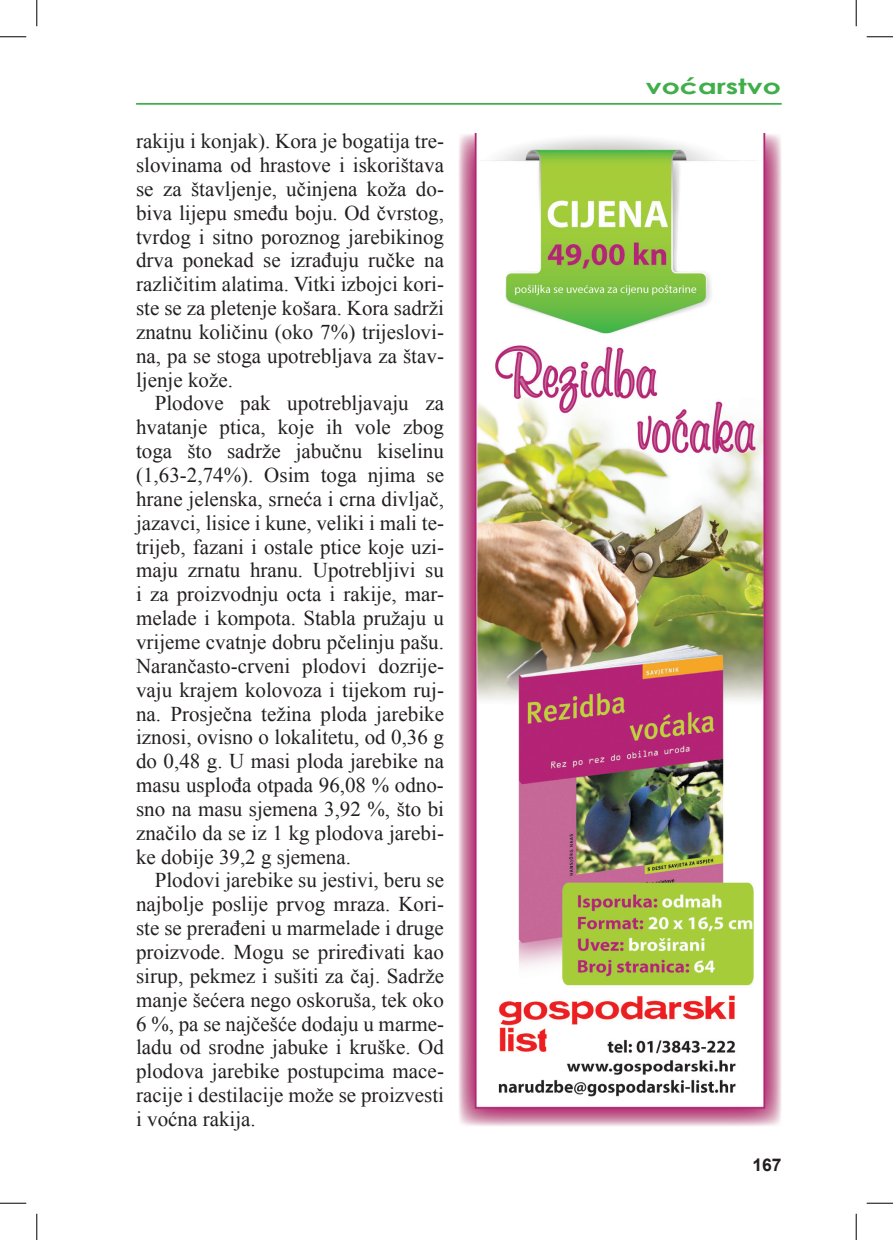
<style>
.page{position:relative;width:893px;height:1240px;background:#fff}
.page>*{position:absolute;margin:0;border:0;box-sizing:border-box;transform-origin:0 0}
.t1{font:21px/23.8px "Times New Roman";color:#231f20;text-align:justify}
.t2{font:700 21px "Century Gothic";color:#40ae49;scale:1.35 1}
.t3{font:700 17.5px "Arial";color:#231f20}
</style>
<div class="page">
<hr style="left:136px;top:103px;width:645px;height:2px;background:#40ae49">
<img style="left:459px;top:133px;width:322px;height:993px">
<svg style="left:0;top:36px;width:26px;height:1px"></svg>
<svg style="left:866px;top:36px;width:26px;height:1px"></svg>
<svg style="left:0;top:1202px;width:26px;height:1px"></svg>
<svg style="left:866px;top:1202px;width:26px;height:1px"></svg>
<svg style="left:36px;top:0;width:1px;height:26px"></svg>
<svg style="left:36px;top:1213px;width:1px;height:26px"></svg>
<svg style="left:855px;top:0;width:1px;height:26px"></svg>
<svg style="left:855px;top:1213px;width:1px;height:26px"></svg>
<p class="t1" style="left:136px;top:129px;width:309px">rakiju i konjak). Kora je bogatija tre&shy;slovinama od hrastove i iskorištava se za štavljenje, učinjena koža do&shy;biva lijepu smeđu boju. Od čvrstog, tvrdog i sitno poroznog jarebikinog drva ponekad se izrađuju ručke na različitim alatima. Vitki izbojci kori&shy;ste se za pletenje košara. Kora sadrži znatnu količinu (oko 7%) trijeslovi&shy;na, pa se stoga upotrebljava za štav&shy;ljenje kože.</p>
<p class="t1" style="left:136px;top:391px;width:309px;text-indent:19px">Plodove pak upotrebljavaju za hvatanje ptica, koje ih vole zbog toga što sadrže jabučnu kiselinu (1,63-2,74%). Osim toga njima se hrane jelenska, srneća i crna divljač, jazavci, lisice i kune, veliki i mali te&shy;trijeb, fazani i ostale ptice koje uzi&shy;maju zrnatu hranu. Upotrebljivi su i za proizvodnju octa i rakije, mar&shy;melade i kompota. Stabla pružaju u vrijeme cvatnje dobru pčelinju pašu.<br>Narančasto-crveni plodovi dozrije&shy;vaju krajem kolovoza i tijekom ruj&shy;na. Prosječna težina ploda jarebike iznosi, ovisno o lokalitetu, od 0,36 g do 0,48 g. U masi ploda jarebike na masu usplođa otpada 96,08 % odno&shy;sno na masu sjemena 3,92 %, što bi značilo da se iz 1 kg plodova jarebi&shy;ke dobije 39,2 g sjemena.</p>
<p class="t1" style="left:136px;top:868px;width:309px;text-indent:19px">Plodovi jarebike su jestivi, beru se najbolje poslije prvog mraza. Kori&shy;ste se prerađeni u marmelade i druge proizvode. Mogu se priređivati kao sirup, pekmez i sušiti za čaj. Sadrže manje šećera nego oskoruša, tek oko 6 %, pa se najčešće dodaju u marme&shy;ladu od srodne jabuke i kruške. Od plodova jarebike postupcima mace&shy;racije i destilacije može se proizvesti i voćna rakija.</p>
<p class="t2" style="left:645px;top:71px;width:101px">voćarstvo</p>
<p class="t3" style="left:752px;top:1152px;width:31px">167</p>
</div>
